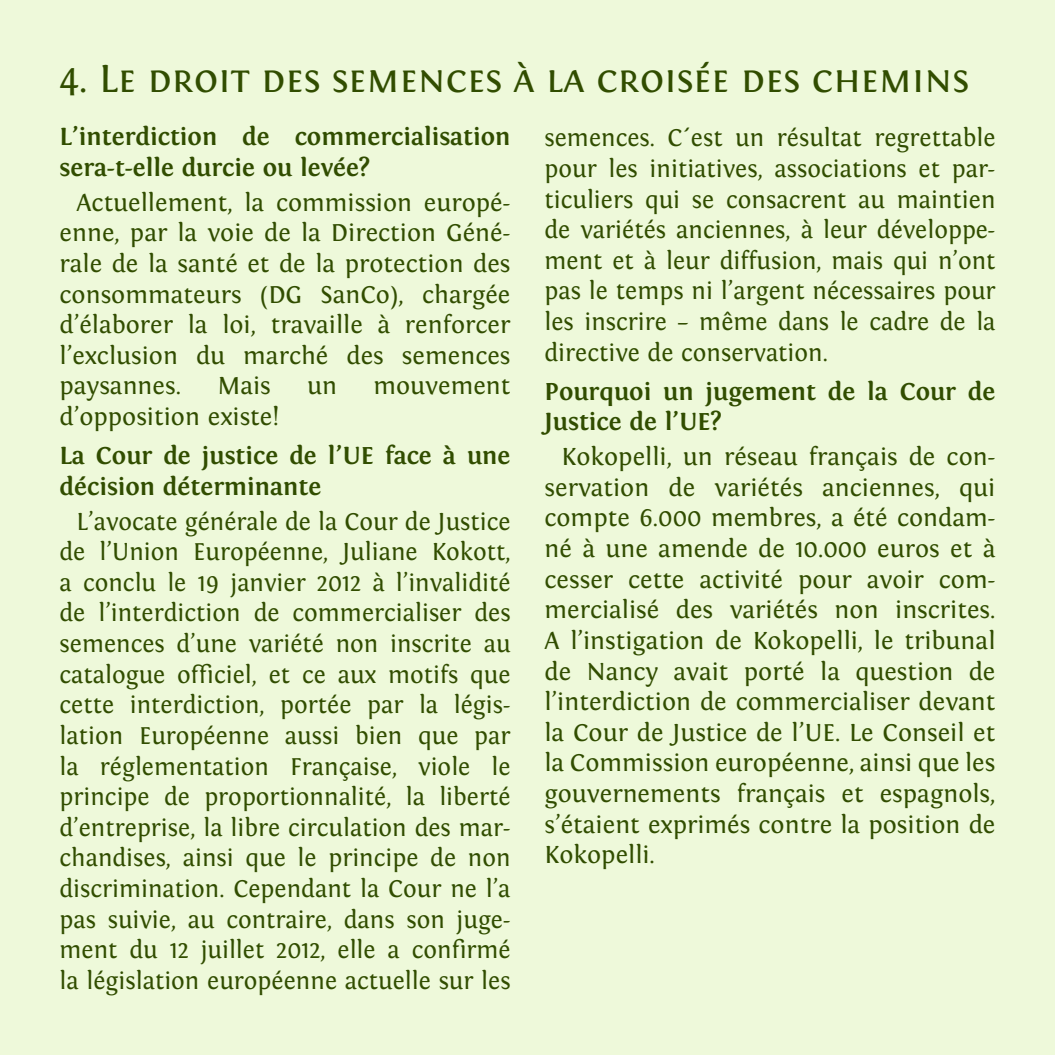
<style>
.page{position:relative;width:1055px;height:1055px;background:#fff}
.page>*{position:absolute;margin:0;border:0;box-sizing:border-box;transform-origin:0 0}
.t1{font:40.5px "Fontin Small Caps";color:#314d00}
.t2{font:25.5px/30.6px "Fontin";color:#314d00;text-align:justify}
.t3{font:700 25.5px/30.6px "Fontin";color:#314d00}
</style>
<div class="page">
<hr style="left:1054px;top:0;width:1px;height:1054px;background:#fae7d3">
<div style="left:0;top:0;width:1054px;height:1054px;background:#eef9da"></div>
<h1 class="t1" style="left:60px;top:56px;width:910px">4. Le droit des semences à la croisée des chemins</h1>
<p class="t3" style="left:60px;top:122px;width:452px">L’interdiction de commercialisation sera-t-elle durcie ou levée?</p>
<p class="t2" style="left:60px;top:187px;width:452px;text-indent:17px">Actuellement, la commission europé&shy;enne, par la voie de la Direction Géné&shy;rale de la santé et de la protection des consommateurs (DG SanCo), chargée d’élaborer la loi, travaille à renforcer l’exclusion du marché des semences paysannes.</p>
<p class="t2" style="left:217px;top:371px;width:55px">Mais</p>
<p class="t2" style="left:307px;top:371px;width:31px">un</p>
<p class="t2" style="left:373px;top:371px;width:138px">mouvement</p>
<p class="t2" style="left:60px;top:402px;width:221px">d’opposition existe!</p>
<p class="t3" style="left:60px;top:441px;width:452px">La Cour de justice de l’UE face à une décision déterminante</p>
<p class="t2" style="left:60px;top:506px;width:452px;text-indent:17px">L’avocate générale de la Cour de Justice de l’Union Européenne, Juliane Kokott, a conclu le 19 janvier 2012 à l’invalidité de l’interdiction de commercialiser des semences d’une variété non inscrite au catalogue officiel, et ce aux motifs que cette interdiction, portée par la légis&shy;lation Européenne aussi bien que par la réglementation Française, viole le principe de proportionnalité, la liberté d’entreprise, la libre circulation des mar&shy;chandises, ainsi que le principe de non discrimination. Cependant la Cour ne l’a pas suivie, au contraire, dans son juge&shy;ment du 12 juillet 2012, elle a confirmé la législation européenne actuelle sur les</p>
<p class="t2" style="left:544px;top:123px;width:452px">semences. C´est un résultat regrettable pour les initiatives, associations et par&shy;ticuliers qui se consacrent au maintien de variétés anciennes, à leur développe&shy;ment et à leur diffusion, mais qui n’ont pas le temps ni l’argent nécessaires pour les inscrire – même dans le cadre de la directive de conservation.</p>
<p class="t3" style="left:544px;top:376px;width:452px">Pourquoi un jugement de la Cour de<br>Justice de l’UE?</p>
<p class="t2" style="left:544px;top:442px;width:452px;text-indent:17px">Kokopelli, un réseau français de con&shy;servation de variétés anciennes, qui compte 6.000 membres, a été condam&shy;né à une amende de 10.000 euros et à cesser cette activité pour avoir com&shy;mercialisé des variétés non inscrites.<br>A l’instigation de Kokopelli, le tribunal de Nancy avait porté la question de l’interdiction de commercialiser devant la Cour de Justice de l’UE. Le Conseil et la Commission européenne, ainsi que les gouvernements français et espagnols, s’étaient exprimés contre la position de Kokopelli.</p>
</div>
